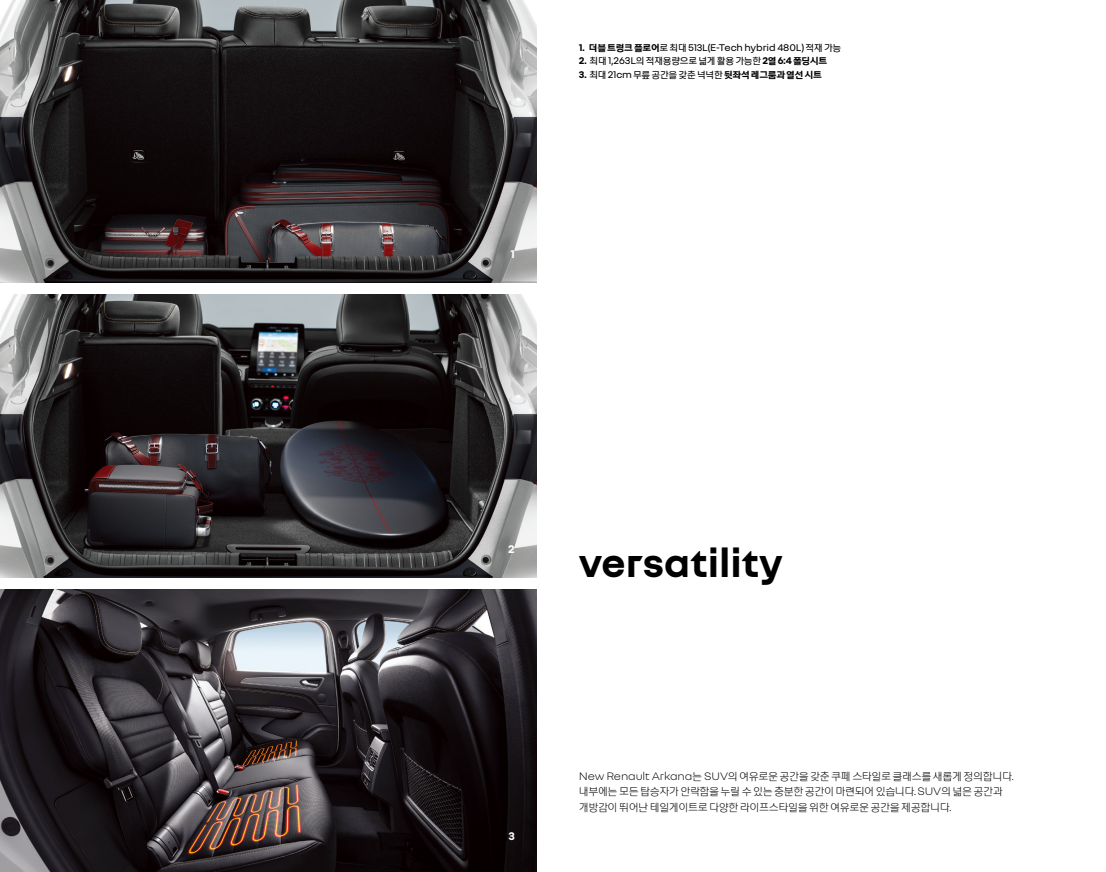
<style>
.page{position:relative;width:1106px;height:872px;background:#fff}
.page>*{position:absolute;margin:0;border:0;box-sizing:border-box;transform-origin:0 0}
.t1{font:700 42px "Nouvel RKR";color:#000}
.t2{font:300 12px/15.8px "Nouvel RKR";letter-spacing:-.035em;color:#000}
.t3{font:700 12px "Nouvel RKR";color:#fff}
.t4{font:10.5px "Nouvel RKR";letter-spacing:-.03em;color:#000}
.t5{font:10.5px "Nouvel RKR";letter-spacing:-.01em;color:#000}
.s1{font-weight:700}
</style>
<div class="page">
<img style="left:0;top:590px;width:536px;height:282px">
<img style="left:0;top:0;width:536px;height:282px">
<img style="left:0;top:295px;width:536px;height:282px">
<p class="t5" style="left:578px;top:41px;width:264px"><span class="s1">1. 더블 트렁크 플로어</span>로 최대 513L(E-Tech hybrid 480L) 적재 가능</p>
<p class="t4" style="left:578px;top:54px;width:250px"><span class="s1">2.</span> 최대 1,263L의 적재용량으로 넓게 활용 가능한 <span class="s1">2열 6:4 폴딩시트</span></p>
<p class="t4" style="left:578px;top:68px;width:245px"><span class="s1">3.</span> 최대 21cm 무릎 공간을 갖춘 넉넉한 <span class="s1">뒷좌석 레그룸과 열선 시트</span></p>
<p class="t3" style="left:510px;top:246px;width:6px">1</p>
<p class="t3" style="left:508px;top:541px;width:8px">2</p>
<h1 class="t1" style="left:578px;top:536px;width:206px">versatility</h1>
<p class="t3" style="left:508px;top:828px;width:8px">3</p>
<p class="t2" style="left:578px;top:767px;width:436px">New Renault Arkana는 SUV의 여유로운 공간을 갖춘 쿠페 스타일로 클래스를 새롭게 정의합니다. 내부에는 모든 탑승자가 안락함을 누릴 수 있는 충분한 공간이 마련되어 있습니다. SUV의 넓은 공간과 개방감이 뛰어난 테일게이트로 다양한 라이프스타일을 위한 여유로운 공간을 제공합니다.</p>
</div>
